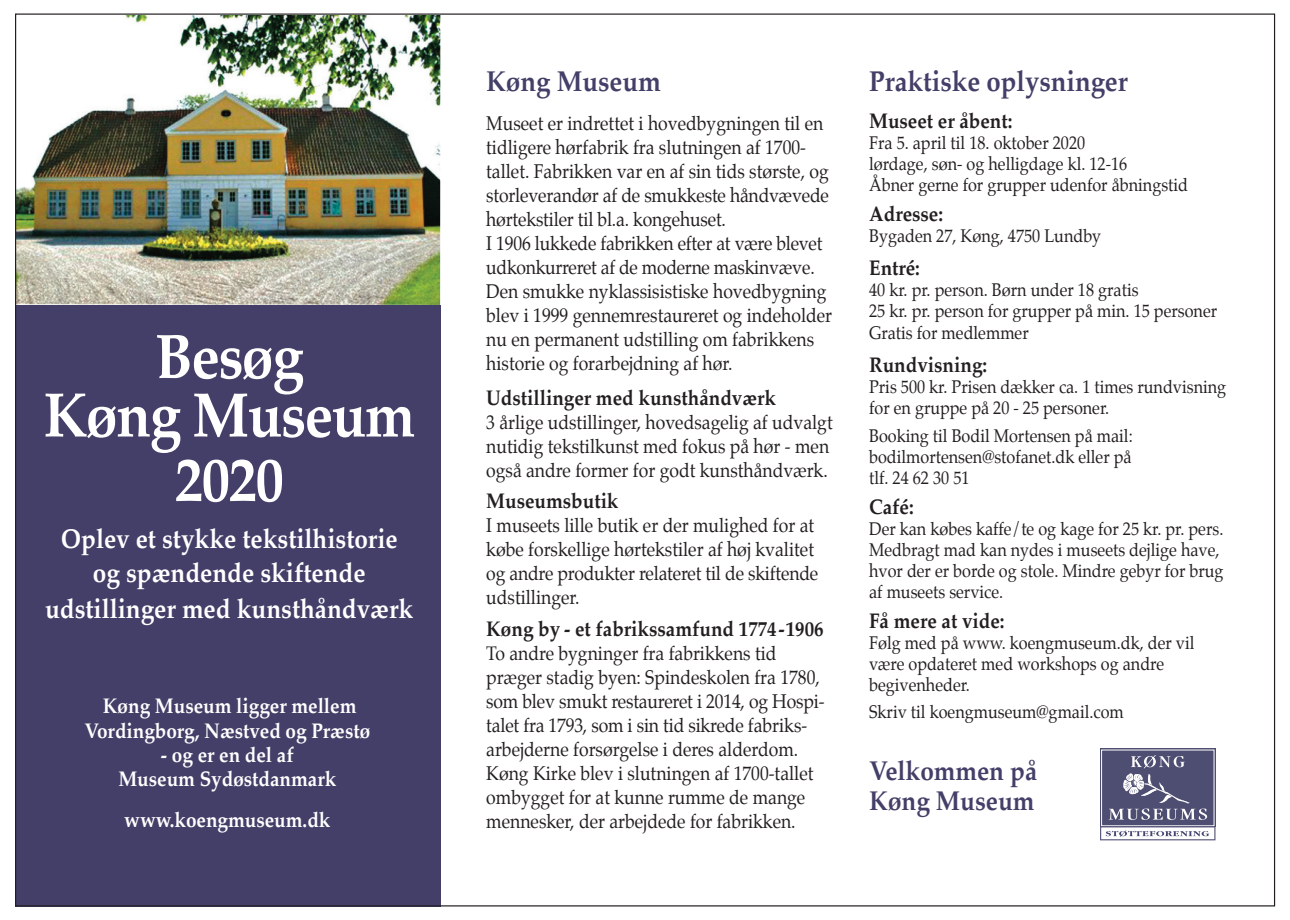
<style>
.page{position:relative;width:1290px;height:920px;background:#fff}
.page>*{position:absolute;margin:0;border:0;box-sizing:border-box;transform-origin:0 0}
.t1{font:700 63px/58.5px "Palatino";letter-spacing:-.025em;color:#fff;text-align:center;scale:.9 1}
.t2{font:700 28.5px "Palatino";color:#433f68;scale:.9 1}
.t3{font:700 27px/35.2px "Palatino";color:#fff;text-align:center;scale:.9 1}
.t4{font:700 27px/30px "Palatino";color:#433f68;scale:.9 1}
.t5{font:700 21px "Palatino";color:#231f20;scale:.9 1}
.t6{font:700 21px/25.5px "Palatino";color:#fff;text-align:center;scale:.9 1}
.t7{font:19.5px/24px "Palatino";color:#231f20;scale:.9 1}
.t8{font:18px/21px "Palatino";color:#231f20;scale:.9 1}
</style>
<div class="page">
<img style="left:17px;top:16px;width:424px;height:289px">
<div style="left:15px;top:305px;width:426px;height:601px;background:#433f68"></div>
<svg style="left:1100px;top:749px;width:115px;height:77px"></svg>
<div style="left:1101px;top:750px;width:113px;height:76px;background:#4e4d72"></div>
<div style="left:1101px;top:750px;width:113px;height:76px;border:1px solid #fff"></div>
<svg style="left:1108px;top:755px;width:99px;height:65px"></svg>
<svg style="left:1100px;top:826px;width:115px;height:14px"></svg>
<h1 class="t1" style="left:43px;top:332px;width:415px">Besøg<br>Køng Museum</h1>
<h1 class="t1" style="left:175px;top:455px;width:123px">2020</h1>
<h3 class="t3" style="left:45px;top:523px;width:411px">Oplev et stykke tekstilhistorie og spændende skiftende udstillinger med kunsthåndværk</h3>
<p class="t6" style="left:85px;top:694px;width:319px">Køng Museum ligger mellem<br>Vordingborg, Næstved og Præstø</p>
<p class="t6" style="left:118px;top:744px;width:244px;line-height:24px">- og er en del af<br>Museum Sydøstdanmark</p>
<p class="t6" style="left:124px;top:808px;width:231px">www.koengmuseum.dk</p>
<h2 class="t2" style="left:486px;top:68px;width:195px">Køng Museum</h2>
<p class="t7" style="left:486px;top:113px;width:386px">Museet er indrettet i hovedbygningen til en tidligere hørfabrik fra slutningen af 1700- tallet. Fabrikken var en af sin tids største, og storleverandør af de smukkeste håndvævede hørtekstiler til bl.a. kongehuset.<br>I 1906 lukkede fabrikken efter at være blevet udkonkurreret af de moderne maskinvæve.<br>Den smukke nyklassisistiske hovedbygning blev i 1999 gennemrestaureret og indeholder nu en permanent udstilling om fabrikkens historie og forarbejdning af hør.</p>
<p class="t5" style="left:486px;top:387px;width:323px">Udstillinger med kunsthåndværk</p>
<p class="t7" style="left:486px;top:411px;width:386px">3 årlige udstillinger, hovedsagelig af udvalgt nutidig tekstilkunst med fokus på hør - men også andre former for godt kunsthåndværk.</p>
<p class="t5" style="left:486px;top:491px;width:148px">Museumsbutik</p>
<p class="t7" style="left:486px;top:515px;width:370px">I museets lille butik er der mulighed for at købe forskellige hørtekstiler af høj kvalitet og andre produkter relateret til de skiftende udstillinger.</p>
<p class="t5" style="left:486px;top:618px;width:376px">Køng by - et fabrikssamfund 1774-1906</p>
<p class="t7" style="left:486px;top:642px;width:377px">To andre bygninger fra fabrikkens tid præger stadig byen: Spindeskolen fra 1780, som blev smukt restaureret i 2014, og Hospi&shy;talet fra 1793, som i sin tid sikrede fabriks&shy;arbejderne forsørgelse i deres alderdom.<br>Køng Kirke blev i slutningen af 1700-tallet ombygget for at kunne rumme de mange mennesker, der arbejdede for fabrikken.</p>
<h2 class="t2" style="left:869px;top:68px;width:289px">Praktiske oplysninger</h2>
<p class="t5" style="left:869px;top:111px;width:161px">Museet er åbent:</p>
<p class="t8" style="left:869px;top:134px;width:356px">Fra 5. april til 18. oktober 2020<br>lørdage, søn- og helligdage kl. 12-16<br>Åbner gerne for grupper udenfor åbningstid</p>
<p class="t5" style="left:869px;top:204px;width:84px">Adresse:</p>
<p class="t8" style="left:869px;top:227px;width:259px">Bygaden 27, Køng, 4750 Lundby</p>
<p class="t5" style="left:869px;top:258px;width:58px">Entré:</p>
<p class="t8" style="left:869px;top:281px;width:388px">40 kr. pr. person. Børn under 18 gratis<br>25 kr. pr. person for grupper på min. 15 personer<br>Gratis for medlemmer</p>
<p class="t5" style="left:869px;top:354px;width:133px">Rundvisning:</p>
<p class="t8" style="left:869px;top:377px;width:398px">Pris 500 kr. Prisen dækker ca. 1 times rundvisning for en gruppe på 20 - 25 personer.</p>
<p class="t8" style="left:869px;top:427px;width:294px;text-align:justify">Booking til Bodil Mortensen på mail: bodilmortensen@stofanet.dk eller på tlf. 24 62 30 51</p>
<p class="t5" style="left:869px;top:497px;width:51px">Café:</p>
<p class="t8" style="left:869px;top:520px;width:395px">Der kan købes kaffe/te og kage for 25 kr. pr. pers.<br>Medbragt mad kan nydes i museets dejlige have, hvor der er borde og stole. Mindre gebyr for brug af museets service.</p>
<p class="t5" style="left:869px;top:611px;width:152px">Få mere at vide:</p>
<p class="t8" style="left:869px;top:634px;width:363px">Følg med på www. koengmuseum.dk, der vil være opdateret med workshops og andre begivenheder.</p>
<p class="t8" style="left:869px;top:703px;width:285px">Skriv til koengmuseum@gmail.com</p>
<h3 class="t4" style="left:869px;top:757px;width:188px">Velkommen på<br>Køng Museum</h3>
</div>
